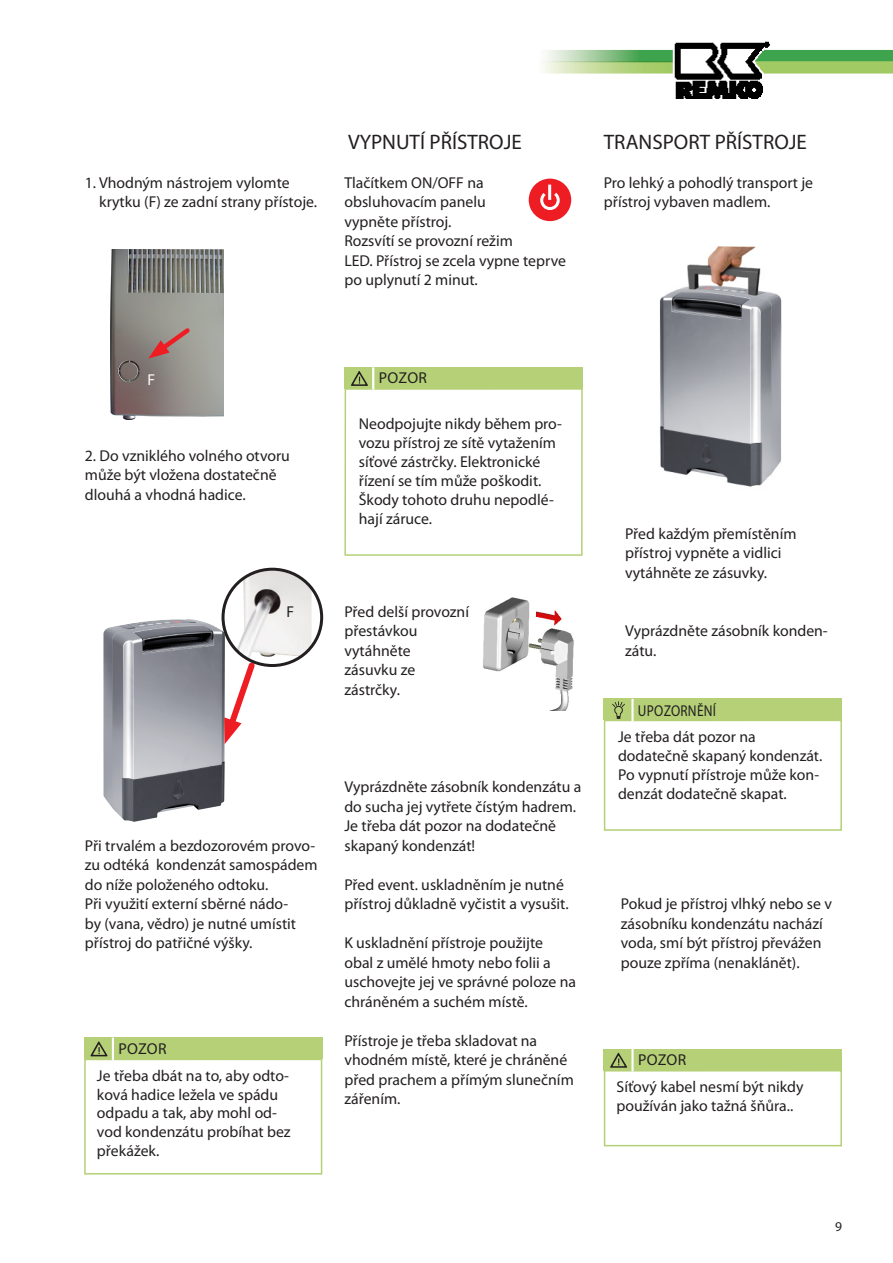
<style>
.page{position:relative;width:893px;height:1263px;background:#fff}
.page>*{position:absolute;margin:0;border:0;box-sizing:border-box;transform-origin:0 0}
.Fließtext{font:21px "Myriad Pro";color:#231f20}
.Fließtext-2{font:15.75px/19.5px "Myriad Pro";color:#231f20}
.fließtext_liste{font:15.75px/19.5px "Myriad Pro";color:#231f20}
.Kursiv{font:15.75px/18.9px "Myriad Pro";color:#231f20}
.fließtext{font:15.75px "Myriad Pro";letter-spacing:.02em;color:#231f20;scale:.85 1}
.fließtext_liste-2{font:15.75px "Myriad Pro";color:#fff}
.t1{font:13.5px "Myriad Pro";color:#231f20}
</style>
<div class="page">
<img style="left:543px;top:41px;width:350px;height:58px">
<img style="left:483px;top:597px;width:91px;height:114px">
<div style="left:84px;top:1059px;width:238px;height:115px;border:2px solid #b5d077"></div>
<div style="left:84px;top:1037px;width:238px;height:22px;background:#b5d077"></div>
<svg style="left:90px;top:1038px;width:22px;height:21px"></svg>
<div style="left:112px;top:1037px;width:2px;height:23px;border:2px solid #fff"></div>
<img style="left:226px;top:570px;width:86px;height:94px">
<img style="left:103px;top:619px;width:122px;height:203px">
<svg style="left:222px;top:658px;width:37px;height:86px"></svg>
<div style="left:222px;top:568px;width:101px;height:99px;border:3px solid #231f20;border-radius:50%"></div>
<div style="left:529px;top:179px;width:42px;height:42px;background:#ee1d23;border-radius:50%"></div>
<svg style="left:540px;top:190px;width:20px;height:20px"></svg>
<hr style="left:548px;top:185px;width:3px;height:15px;background:#fff">
<div style="left:344px;top:388px;width:239px;height:168px;border:2px solid #b5d077"></div>
<div style="left:345px;top:367px;width:238px;height:21px;background:#b5d077"></div>
<svg style="left:351px;top:371px;width:21px;height:18px"></svg>
<div style="left:372px;top:367px;width:2px;height:23px;border:2px solid #fff"></div>
<img style="left:111px;top:250px;width:112px;height:170px">
<svg style="left:148px;top:324px;width:46px;height:35px;background:#a7817c"></svg>
<img style="left:660px;top:247px;width:122px;height:240px">
<div style="left:604px;top:720px;width:238px;height:111px;border:2px solid #b5d077"></div>
<div style="left:604px;top:699px;width:238px;height:21px;background:#b5d077"></div>
<div style="left:631px;top:699px;width:3px;height:22px;border:2px solid #fff"></div>
<svg style="left:612px;top:701px;width:13px;height:18px"></svg>
<div style="left:604px;top:1070px;width:238px;height:76px;border:2px solid #b5d077"></div>
<div style="left:604px;top:1049px;width:238px;height:21px;background:#b5d077"></div>
<svg style="left:610px;top:1052px;width:21px;height:19px"></svg>
<div style="left:631px;top:1049px;width:3px;height:22px;border:2px solid #fff"></div>
<p class="Fließtext-2" style="left:99px;top:173px;width:220px;text-indent:-14px">1. Vhodným nástrojem vylomte krytku (F) ze zadní strany přístoje.</p>
<p class="Fließtext" style="left:348px;top:129px;width:175px">VYPNUTÍ PŘÍSTROJE</p>
<p class="Fließtext-2" style="left:344px;top:173px;width:143px">Tlačítkem ON/OFF na obsluhovacím panelu vypněte přístroj.</p>
<p class="Fließtext-2" style="left:344px;top:231px;width:223px">Rozsvítí se provozní režim<br>LED. Přístroj se zcela vypne teprve po uplynutí 2 minut.</p>
<p class="Fließtext" style="left:604px;top:129px;width:205px">TRANSPORT PŘÍSTROJE</p>
<p class="Fließtext-2" style="left:604px;top:173px;width:211px">Pro lehký a pohodlý transport je přístroj vybaven madlem.</p>
<p class="fließtext_liste-2" style="left:147px;top:370px;width:9px">F</p>
<p class="Fließtext-2" style="left:85px;top:446px;width:206px">2. Do vzniklého volného otvoru může být vložena dostatečně dlouhá a vhodná hadice.</p>
<p class="fließtext_liste" style="left:286px;top:602px;width:9px">F</p>
<p class="Fließtext-2" style="left:379px;top:368px;width:50px">POZOR</p>
<p class="Fließtext-2" style="left:359px;top:414px;width:205px;line-height:18.9px">Neodpojujte nikdy během pro&shy;vozu přístroj ze sítě vytažením síťové zástrčky. Elektronické řízení se tím může poškodit.<br>Škody tohoto druhu nepodlé&shy;hají záruce.</p>
<p class="Fließtext-2" style="left:344px;top:602px;width:126px">Před delší provozní</p>
<p class="Fließtext-2" style="left:344px;top:621px;width:75px">přestávkou</p>
<p class="Fließtext-2" style="left:344px;top:641px;width:68px">vytáhněte</p>
<p class="Fließtext-2" style="left:344px;top:660px;width:72px">zásuvku ze</p>
<p class="Fließtext-2" style="left:344px;top:680px;width:57px">zástrčky.</p>
<p class="fließtext_liste" style="left:85px;top:836px;width:234px">Při trvalém a bezdozorovém provo&shy;zu odtéká kondenzát samospádem do níže položeného odtoku.<br>Při využití externí sběrné nádo-<br>by (vana, vědro) je nutné umístit přístroj do patřičné výšky.</p>
<p class="Fließtext-2" style="left:118px;top:1038px;width:50px">POZOR</p>
<p class="Fließtext-2" style="left:97px;top:1065px;width:195px;line-height:18.9px">Je třeba dbát na to, aby odto&shy;ková hadice ležela ve spádu odpadu a tak, aby mohl od&shy;vod kondenzátu probíhat bez překážek.</p>
<p class="fließtext_liste" style="left:344px;top:777px;width:238px">Vyprázdněte zásobník kondenzátu a do sucha jej vytřete čístým hadrem.<br>Je třeba dát pozor na dodatečně skapaný kondenzát!</p>
<p class="fließtext_liste" style="left:344px;top:875px;width:226px">Před event. uskladněním je nutné přístroj důkladně vyčistit a vysušit.</p>
<p class="fließtext_liste" style="left:344px;top:933px;width:233px">K uskladnění přístroje použijte<br>obal z umělé hmoty nebo folii a uschovejte jej ve správné poloze na chráněném a suchém místě.</p>
<p class="Fließtext-2" style="left:344px;top:1031px;width:231px">Přístroje je třeba skladovat na vhodném místě, které je chráněné před prachem a přímým slunečním zářením.</p>
<p class="Fließtext-2" style="left:625px;top:524px;width:173px">Před každým přemístěním přístroj vypněte a vidlici vytáhněte ze zásuvky.</p>
<p class="Fließtext-2" style="left:625px;top:621px;width:204px">Vyprázdněte zásobník konden&shy;zátu.</p>
<p class="fließtext" style="left:638px;top:701px;width:93px">UPOZORNĚNÍ</p>
<p class="Kursiv" style="left:618px;top:727px;width:206px">Je třeba dát pozor na dodatečně skapaný kondenzát.<br>Po vypnutí přístroje může kon&shy;denzát dodatečně skapat.</p>
<p class="fließtext_liste" style="left:621px;top:894px;width:213px">Pokud je přístroj vlhký nebo se v zásobníku kondenzátu nachází voda, smí být přístroj převážen pouze zpříma (nenaklánět).</p>
<p class="Fließtext-2" style="left:638px;top:1050px;width:50px">POZOR</p>
<p class="fließtext_liste" style="left:617px;top:1077px;width:188px;line-height:18.9px">Síťový kabel nesmí být nikdy používán jako tažná šňůra..</p>
<p class="t1" style="left:835px;top:1218px;width:8px">9</p>
</div>
